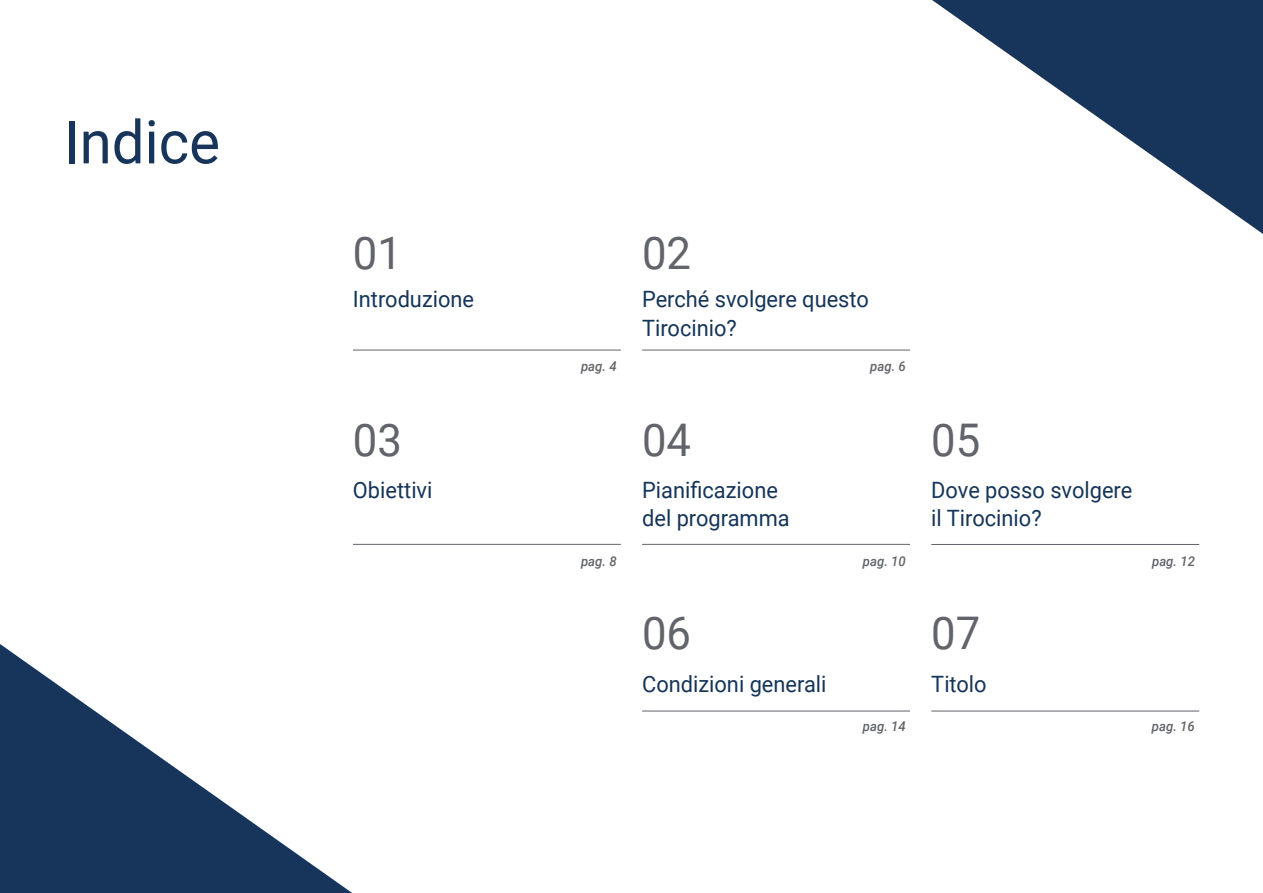
<style>
.page{position:relative;width:1263px;height:893px;background:#fff}
.page>*{position:absolute;margin:0;border:0;box-sizing:border-box;transform-origin:0 0}
.t1{font:60px "Roboto";color:#17355b}
.t2{font:45px "Roboto";color:#61646a}
.t3{font:22.5px/28.5px "Roboto";color:#153559}
.t4{font:italic 500 13.5px "Roboto";color:#61646a}
</style>
<div class="page">
<svg style="left:0;top:644px;width:352px;height:249px"></svg>
<svg style="left:932px;top:0;width:331px;height:234px"></svg>
<hr style="left:353px;top:350px;width:268px;height:1px;background:#61646a">
<hr style="left:642px;top:711px;width:268px;height:1px;background:#61646a">
<hr style="left:353px;top:544px;width:268px;height:1px;background:#61646a">
<hr style="left:931px;top:711px;width:268px;height:1px;background:#61646a">
<hr style="left:642px;top:544px;width:268px;height:1px;background:#61646a">
<hr style="left:931px;top:544px;width:268px;height:1px;background:#61646a">
<hr style="left:642px;top:350px;width:268px;height:1px;background:#61646a">
<h1 class="t1" style="left:64px;top:100px;width:158px">Indice</h1>
<h2 class="t2" style="left:353px;top:221px;width:51px">01</h2>
<p class="t3" style="left:353px;top:284px;width:123px">Introduzione</p>
<h2 class="t2" style="left:642px;top:221px;width:51px">02</h2>
<p class="t3" style="left:642px;top:284px;width:228px">Perché svolgere questo<br>Tirocinio?</p>
<p class="t4" style="left:581px;top:357px;width:37px">pag. 4</p>
<p class="t4" style="left:870px;top:357px;width:37px">pag. 6</p>
<h2 class="t2" style="left:353px;top:408px;width:51px">03</h2>
<h2 class="t2" style="left:642px;top:408px;width:51px">04</h2>
<h2 class="t2" style="left:931px;top:408px;width:51px">05</h2>
<p class="t3" style="left:353px;top:475px;width:81px">Obiettivi</p>
<p class="t3" style="left:642px;top:475px;width:149px">Pianificazione del programma</p>
<p class="t3" style="left:931px;top:475px;width:203px">Dove posso svolgere il Tirocinio?</p>
<p class="t4" style="left:581px;top:551px;width:37px">pag. 8</p>
<p class="t4" style="left:863px;top:551px;width:44px">pag. 10</p>
<p class="t4" style="left:1152px;top:551px;width:44px">pag. 12</p>
<h2 class="t2" style="left:642px;top:601px;width:51px">06</h2>
<p class="t3" style="left:642px;top:669px;width:186px">Condizioni generali</p>
<h2 class="t2" style="left:931px;top:601px;width:51px">07</h2>
<p class="t3" style="left:931px;top:669px;width:57px">Titolo</p>
<p class="t4" style="left:863px;top:717px;width:44px">pag. 14</p>
<p class="t4" style="left:1152px;top:717px;width:44px">pag. 16</p>
</div>
